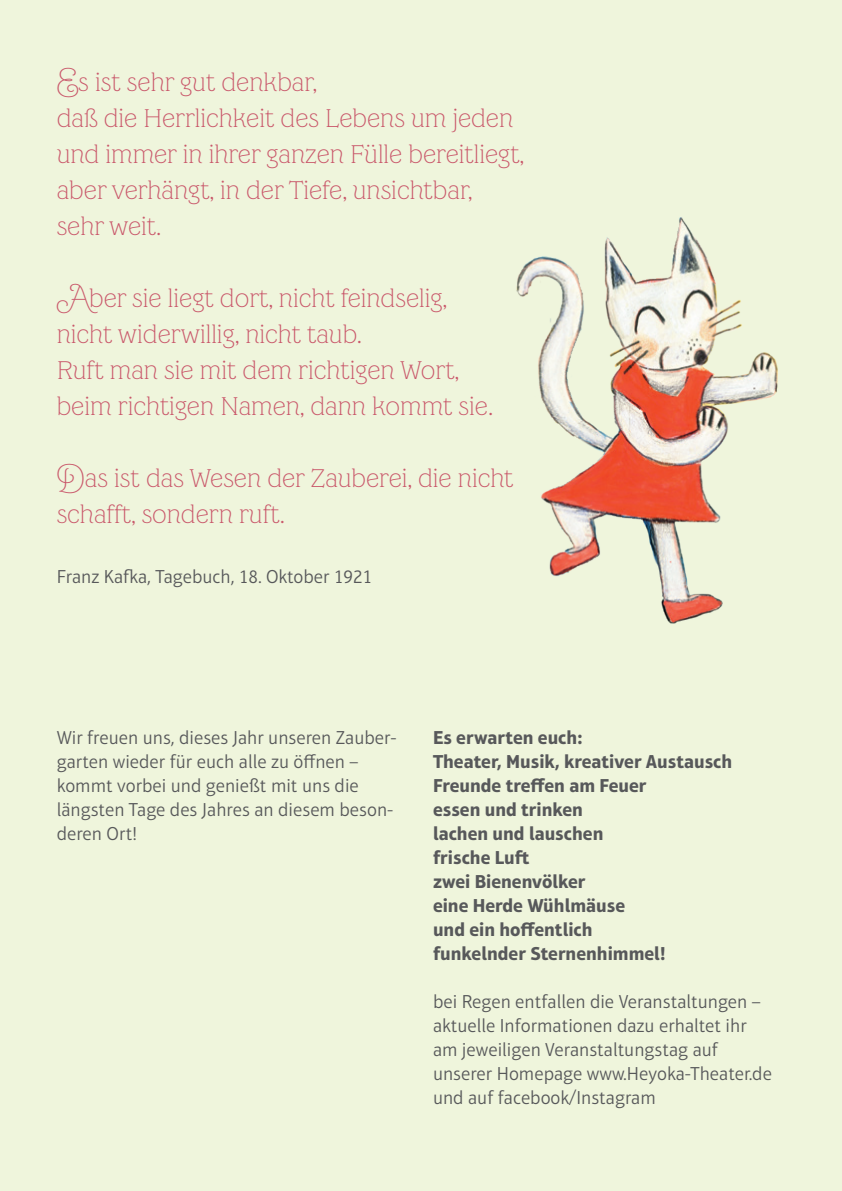
<style>
.page{position:relative;width:842px;height:1191px;background:#eff5dc}
.page>*{position:absolute;margin:0;border:0;box-sizing:border-box;transform-origin:0 0}
.t1{font:300 24px/36px "Canturiana";color:#c9576a}
.t2{font:300 19px/24px "Aptifer Sans LT Pro";color:#57585a}
.t3{font:700 19px/24px "Aptifer Sans LT Pro";color:#57585a}
</style>
<div class="page">
<img style="left:516px;top:217px;width:262px;height:407px">
<p class="t1" style="left:57px;top:64px;width:469px">Es ist sehr gut denkbar,<br>daß die Herrlichkeit des Lebens um jeden und immer in ihrer ganzen Fülle bereitliegt, aber verhängt, in der Tiefe, unsichtbar, sehr weit.</p>
<p class="t1" style="left:57px;top:280px;width:438px">Aber sie liegt dort, nicht feindselig, nicht widerwillig, nicht taub.<br>Ruft man sie mit dem richtigen Wort, beim richtigen Namen, dann kommt sie.</p>
<p class="t1" style="left:57px;top:460px;width:458px">Das ist das Wesen der Zauberei, die nicht schafft, sondern ruft.</p>
<p class="t2" style="left:57px;top:565px;width:317px">Franz Kafka, Tagebuch, 18. Oktober 1921</p>
<p class="t2" style="left:57px;top:726px;width:341px">Wir freuen uns, dieses Jahr unseren Zauber&shy;garten wieder für euch alle zu öffnen – kommt vorbei und genießt mit uns die längsten Tage des Jahres an diesem beson&shy;deren Ort!</p>
<p class="t3" style="left:433px;top:725px;width:301px">Es erwarten euch:<br>Theater, Musik, kreativer Austausch<br>Freunde treffen am Feuer<br>essen und trinken<br>lachen und lauschen<br>frische Luft<br>zwei Bienenvölker<br>eine Herde Wühlmäuse<br>und ein hoffentlich<br>funkelnder Sternenhimmel!</p>
<p class="t2" style="left:433px;top:990px;width:340px">bei Regen entfallen die Veranstaltungen – aktuelle Informationen dazu erhaltet ihr am jeweiligen Veranstaltungstag auf unserer Homepage www.Heyoka-Theater.de und auf facebook/Instagram</p>
</div>
